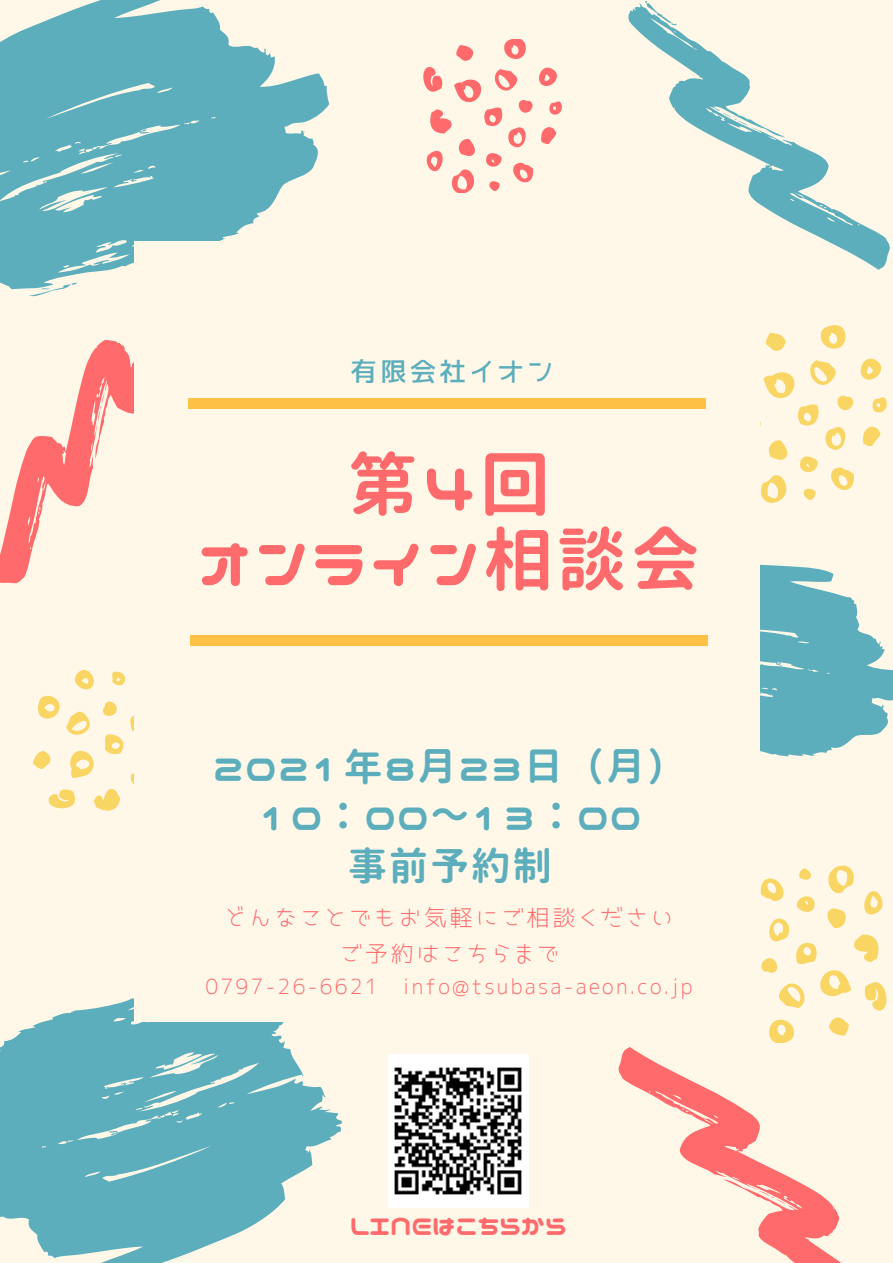
<style>
.page{position:relative;width:893px;height:1263px;background:#fff8e9}
.page>*{position:absolute;margin:0;border:0;box-sizing:border-box;transform-origin:0 0}
.t1{font:69.53px "Nico Moji";letter-spacing:.06em;color:#ff6b6c}
.t2{font:38.78px "Nico Moji";letter-spacing:.06em;color:#5daebc}
.t3{font:28.5px "Nico Moji";color:#ff6b6c}
.t4{font:26.47px "JK Gothic M";letter-spacing:.12em;color:#5daebc}
.t5{font:23.17px "JK Gothic L";letter-spacing:.11em;color:#ff6b6c}
.t6{font:20.92px "JK Gothic L";letter-spacing:.11em;color:#ff6b6c}
</style>
<div class="page">
<svg style="left:820px;top:325px;width:26px;height:24px"></svg>
<svg style="left:766px;top:333px;width:19px;height:18px"></svg>
<svg style="left:760px;top:358px;width:127px;height:145px"></svg>
<svg style="left:628px;top:1px;width:262px;height:269px"></svg>
<svg style="left:722px;top:110px;width:27px;height:19px"></svg>
<svg style="left:0;top:0;width:330px;height:259px;fill:#5daebc"></svg>
<svg style="left:504px;top:40px;width:22px;height:19px"></svg>
<svg style="left:456px;top:45px;width:17px;height:16px"></svg>
<svg style="left:423px;top:67px;width:139px;height:126px"></svg>
<svg style="left:0;top:259px;width:134px;height:325px"></svg>
<svg style="left:94px;top:393px;width:13px;height:29px"></svg>
<svg style="left:760px;top:866px;width:127px;height:145px"></svg>
<svg style="left:618px;top:1018px;width:231px;height:245px"></svg>
<svg style="left:759px;top:1188px;width:27px;height:19px"></svg>
<svg style="left:0;top:998px;width:342px;height:265px;fill:#5daebc"></svg>
<img style="left:388px;top:1055px;width:140px;height:153px">
<svg style="left:33px;top:670px;width:101px;height:141px"></svg>
<svg style="left:760px;top:565px;width:133px;height:191px;fill:#5daebc"></svg>
<div style="left:134px;top:241px;width:625px;height:51px;background:#fff8e9"></div>
<div style="left:134px;top:976px;width:625px;height:46px;background:#fff8e9"></div>
<div style="left:190px;top:636px;width:518px;height:10px;background:#ffc145"></div>
<div style="left:188px;top:399px;width:518px;height:10px;background:#ffc145"></div>
<p class="t4" style="left:350px;top:358px;width:205px">有限会社イオン</p>
<p class="t1" style="left:348px;top:450px;width:203px">第４回</p>
<p class="t1" style="left:197px;top:525px;width:504px">オンライン相談会</p>
<p class="t2" style="left:213px;top:747px;width:474px">２０２１年８月２３日（月）</p>
<p class="t2" style="left:259px;top:797px;width:384px">１０：００～１３：００</p>
<p class="t2" style="left:348px;top:847px;width:205px">事前予約制</p>
<p class="t5" style="left:224px;top:906px;width:450px">どんなことでもお気軽にご相談ください</p>
<p class="t5" style="left:339px;top:942px;width:221px">ご予約はこちらまで</p>
<p class="t6" style="left:205px;top:976px;width:489px">0797-26-6621 info@tsubasa-aeon.co.jp</p>
<p class="t3" style="left:350px;top:1210px;width:219px">LINEはこちらから</p>
</div>
